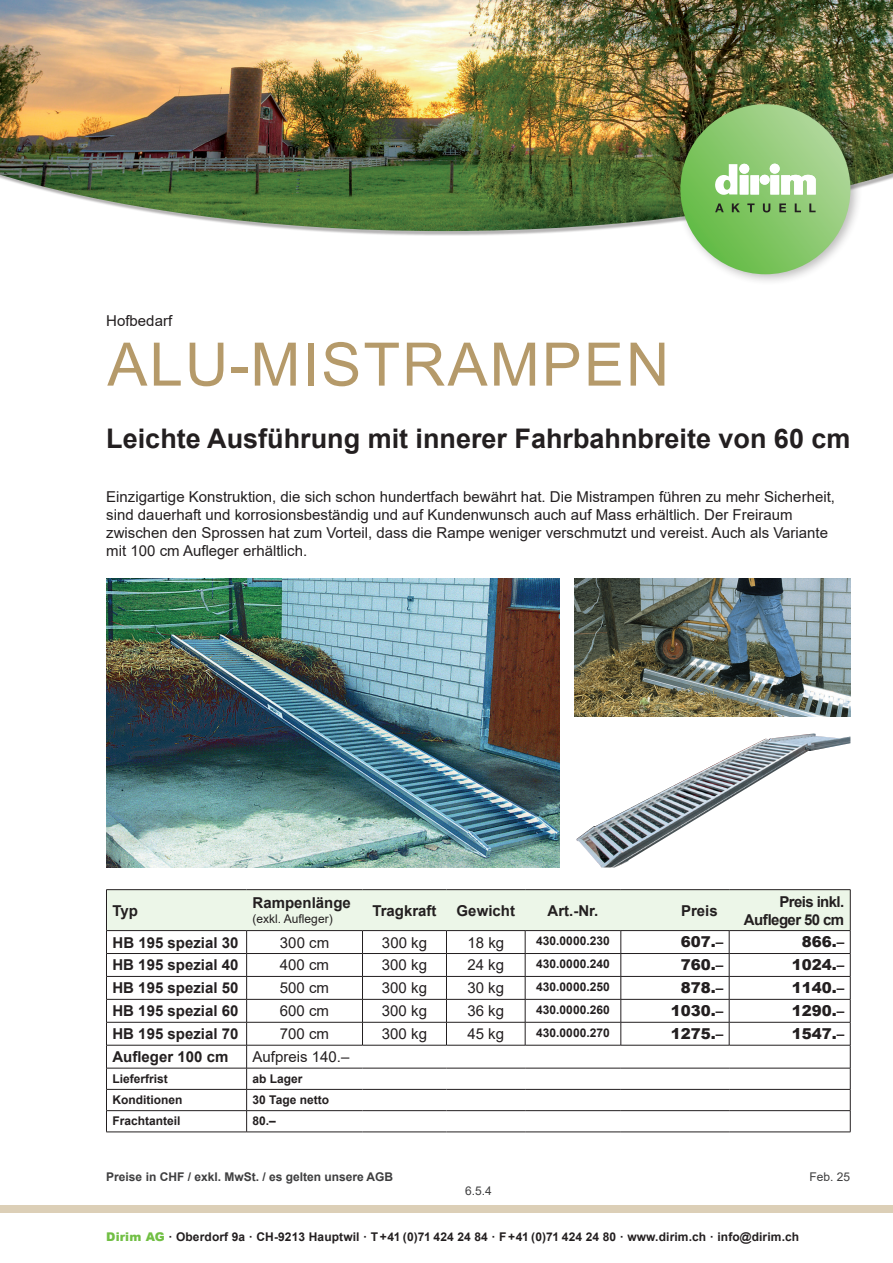
<style>
.page{position:relative;width:893px;height:1263px;background:#fff}
.page>*{position:absolute;margin:0;border:0;box-sizing:border-box;transform-origin:0 0}
.t1{font:60px "Arial";letter-spacing:.035em;color:#b59a6a}
.t2{font:700 27px "Arial";color:#231f20}
.t3{font:15px/18px "Arial";color:#231f20}
.t4{font:700 15px "Arial";color:#231f20}
.t5{font:900 15px "Arial";color:#231f20}
.t6{font:700 15px/18px "Arial";letter-spacing:-.04em;color:#231f20;text-align:right}
.t7{font:700 12px "Arial";color:#231f20}
.t8{font:700 12px "Arial";color:#3e3e3f}
.t9{font:12px "Arial";color:#231f20}
.t10{font:12px "Arial";color:#3e3e3f}
.s1{font-weight:900;color:#71bf44}
</style>
<div class="page">
<img style="left:0;top:0;width:893px;height:231px">
<div style="left:674px;top:98px;width:188px;height:188px;background:#231f20;opacity:.3"></div>
<svg style="left:680px;top:104px;width:170px;height:170px;background:#89c76e"></svg>
<div style="left:750px;top:175px;width:9px;height:19px;background:#fff"></div>
<svg style="left:760px;top:164px;width:56px;height:30px"></svg>
<svg style="left:715px;top:164px;width:34px;height:31px"></svg>
<svg style="left:715px;top:203px;width:9px;height:9px"></svg>
<svg style="left:732px;top:203px;width:8px;height:9px"></svg>
<svg style="left:747px;top:203px;width:8px;height:9px"></svg>
<svg style="left:763px;top:203px;width:7px;height:9px"></svg>
<svg style="left:779px;top:203px;width:7px;height:9px"></svg>
<svg style="left:795px;top:203px;width:6px;height:9px"></svg>
<svg style="left:809px;top:203px;width:7px;height:9px"></svg>
<div style="left:0;top:1205px;width:893px;height:8px;background:#dccfb7"></div>
<img style="left:574px;top:578px;width:276px;height:138px">
<img style="left:106px;top:578px;width:453px;height:289px">
<img style="left:577px;top:733px;width:273px;height:134px">
<hr style="left:106px;top:889px;width:141px;height:1px;background:#231f20">
<hr style="left:247px;top:889px;width:115px;height:1px;background:#231f20">
<hr style="left:362px;top:889px;width:84px;height:1px;background:#231f20">
<hr style="left:446px;top:889px;width:79px;height:1px;background:#231f20">
<hr style="left:525px;top:889px;width:96px;height:1px;background:#231f20">
<hr style="left:621px;top:889px;width:108px;height:1px;background:#231f20">
<hr style="left:729px;top:889px;width:121px;height:1px;background:#231f20">
<svg style="left:106px;top:890px;width:745px;height:242px"></svg>
<hr style="left:106px;top:1132px;width:141px;height:1px;background:#231f20">
<hr style="left:247px;top:1132px;width:115px;height:1px;background:#231f20">
<hr style="left:362px;top:1132px;width:84px;height:1px;background:#231f20">
<hr style="left:446px;top:1132px;width:79px;height:1px;background:#231f20">
<hr style="left:525px;top:1132px;width:96px;height:1px;background:#231f20">
<hr style="left:621px;top:1132px;width:108px;height:1px;background:#231f20">
<hr style="left:729px;top:1132px;width:121px;height:1px;background:#231f20">
<hr style="left:247px;top:1089px;width:115px;height:1px;background:#231f20">
<hr style="left:362px;top:1089px;width:84px;height:1px;background:#231f20">
<hr style="left:446px;top:1089px;width:79px;height:1px;background:#231f20">
<hr style="left:525px;top:1089px;width:96px;height:1px;background:#231f20">
<hr style="left:621px;top:1089px;width:108px;height:1px;background:#231f20">
<hr style="left:729px;top:1089px;width:121px;height:1px;background:#231f20">
<hr style="left:247px;top:1110px;width:115px;height:1px;background:#231f20">
<hr style="left:362px;top:1110px;width:84px;height:1px;background:#231f20">
<hr style="left:446px;top:1110px;width:79px;height:1px;background:#231f20">
<hr style="left:525px;top:1110px;width:96px;height:1px;background:#231f20">
<hr style="left:621px;top:1110px;width:108px;height:1px;background:#231f20">
<hr style="left:729px;top:1110px;width:121px;height:1px;background:#231f20">
<p class="t3" style="left:106px;top:311px;width:67px">Hofbedarf</p>
<h1 class="t1" style="left:107px;top:323px;width:563px">ALU-MISTRAMPEN</h1>
<h2 class="t2" style="left:106px;top:420px;width:746px">Leichte Ausführung mit innerer Fahrbahnbreite von 60 cm</h2>
<p class="t3" style="left:106px;top:488px;width:730px">Einzigartige Konstruktion, die sich schon hundertfach bewährt hat. Die Mistrampen führen zu mehr Sicherheit, sind dauerhaft und korrosionsbeständig und auf Kundenwunsch auch auf Mass erhältlich. Der Freiraum zwischen den Sprossen hat zum Vorteil, dass die Rampe weniger verschmutzt und vereist. Auch als Variante mit 100 cm Aufleger erhältlich.</p>
<p class="t4" style="left:112px;top:900px;width:27px">Typ</p>
<p class="t4" style="left:253px;top:892px;width:100px">Rampenlänge</p>
<p class="t9" style="left:253px;top:910px;width:82px">(exkl. Aufleger)</p>
<p class="t4" style="left:372px;top:900px;width:66px">Tragkraft</p>
<p class="t4" style="left:457px;top:900px;width:60px">Gewicht</p>
<p class="t4" style="left:548px;top:900px;width:52px">Art.-Nr.</p>
<p class="t4" style="left:681px;top:900px;width:38px">Preis</p>
<p class="t6" style="left:744px;top:892px;width:102px">Preis inkl.<br>Aufleger 50 cm</p>
<p class="t4" style="left:112px;top:932px;width:127px">HB 195 spezial 30</p>
<p class="t3" style="left:280px;top:933px;width:51px">300 cm</p>
<p class="t3" style="left:382px;top:933px;width:47px">300 kg</p>
<p class="t3" style="left:467px;top:933px;width:38px">18 kg</p>
<p class="t7" style="left:536px;top:933px;width:75px">430.0000.230</p>
<p class="t5" style="left:681px;top:931px;width:44px">607.–</p>
<p class="t5" style="left:802px;top:931px;width:44px">866.–</p>
<p class="t4" style="left:112px;top:954px;width:127px">HB 195 spezial 40</p>
<p class="t3" style="left:280px;top:956px;width:51px">400 cm</p>
<p class="t3" style="left:382px;top:956px;width:47px">300 kg</p>
<p class="t3" style="left:467px;top:956px;width:38px">24 kg</p>
<p class="t7" style="left:536px;top:955px;width:75px">430.0000.240</p>
<p class="t5" style="left:681px;top:954px;width:44px">760.–</p>
<p class="t5" style="left:792px;top:954px;width:54px">1024.–</p>
<p class="t4" style="left:112px;top:977px;width:127px">HB 195 spezial 50</p>
<p class="t3" style="left:280px;top:979px;width:51px">500 cm</p>
<p class="t3" style="left:382px;top:979px;width:47px">300 kg</p>
<p class="t3" style="left:467px;top:979px;width:38px">30 kg</p>
<p class="t7" style="left:536px;top:978px;width:75px">430.0000.250</p>
<p class="t5" style="left:681px;top:977px;width:44px">878.–</p>
<p class="t5" style="left:792px;top:977px;width:54px">1140.–</p>
<p class="t4" style="left:112px;top:1000px;width:127px">HB 195 spezial 60</p>
<p class="t3" style="left:280px;top:1002px;width:51px">600 cm</p>
<p class="t3" style="left:382px;top:1002px;width:47px">300 kg</p>
<p class="t3" style="left:467px;top:1002px;width:38px">36 kg</p>
<p class="t7" style="left:536px;top:1001px;width:75px">430.0000.260</p>
<p class="t5" style="left:671px;top:1000px;width:54px">1030.–</p>
<p class="t5" style="left:792px;top:1000px;width:54px">1290.–</p>
<p class="t4" style="left:112px;top:1023px;width:127px">HB 195 spezial 70</p>
<p class="t3" style="left:280px;top:1025px;width:51px">700 cm</p>
<p class="t3" style="left:382px;top:1025px;width:47px">300 kg</p>
<p class="t3" style="left:467px;top:1025px;width:38px">45 kg</p>
<p class="t7" style="left:536px;top:1024px;width:75px">430.0000.270</p>
<p class="t5" style="left:671px;top:1023px;width:54px">1275.–</p>
<p class="t5" style="left:792px;top:1023px;width:54px">1547.–</p>
<p class="t4" style="left:112px;top:1046px;width:117px">Aufleger 100 cm</p>
<p class="t3" style="left:253px;top:1048px;width:98px">Aufpreis 140.–</p>
<p class="t7" style="left:112px;top:1070px;width:57px">Lieferfrist</p>
<p class="t7" style="left:253px;top:1070px;width:52px">ab Lager</p>
<p class="t7" style="left:112px;top:1091px;width:71px">Konditionen</p>
<p class="t7" style="left:253px;top:1091px;width:78px">30 Tage netto</p>
<p class="t7" style="left:112px;top:1113px;width:70px">Frachtanteil</p>
<p class="t7" style="left:253px;top:1113px;width:25px">80.–</p>
<p class="t8" style="left:106px;top:1168px;width:288px">Preise in CHF / exkl. MwSt. / es gelten unsere AGB</p>
<p class="t10" style="left:809px;top:1169px;width:42px">Feb. 25</p>
<p class="t10" style="left:465px;top:1182px;width:28px">6.5.4</p>
<p class="t7" style="left:106px;top:1229px;width:694px"><span class="s1">Dirim AG</span> · Oberdorf 9a · CH-9213 Hauptwil · T +41 (0)71 424 24 84 · F +41 (0)71 424 24 80 · www.dirim.ch · info@dirim.ch</p>
</div>
